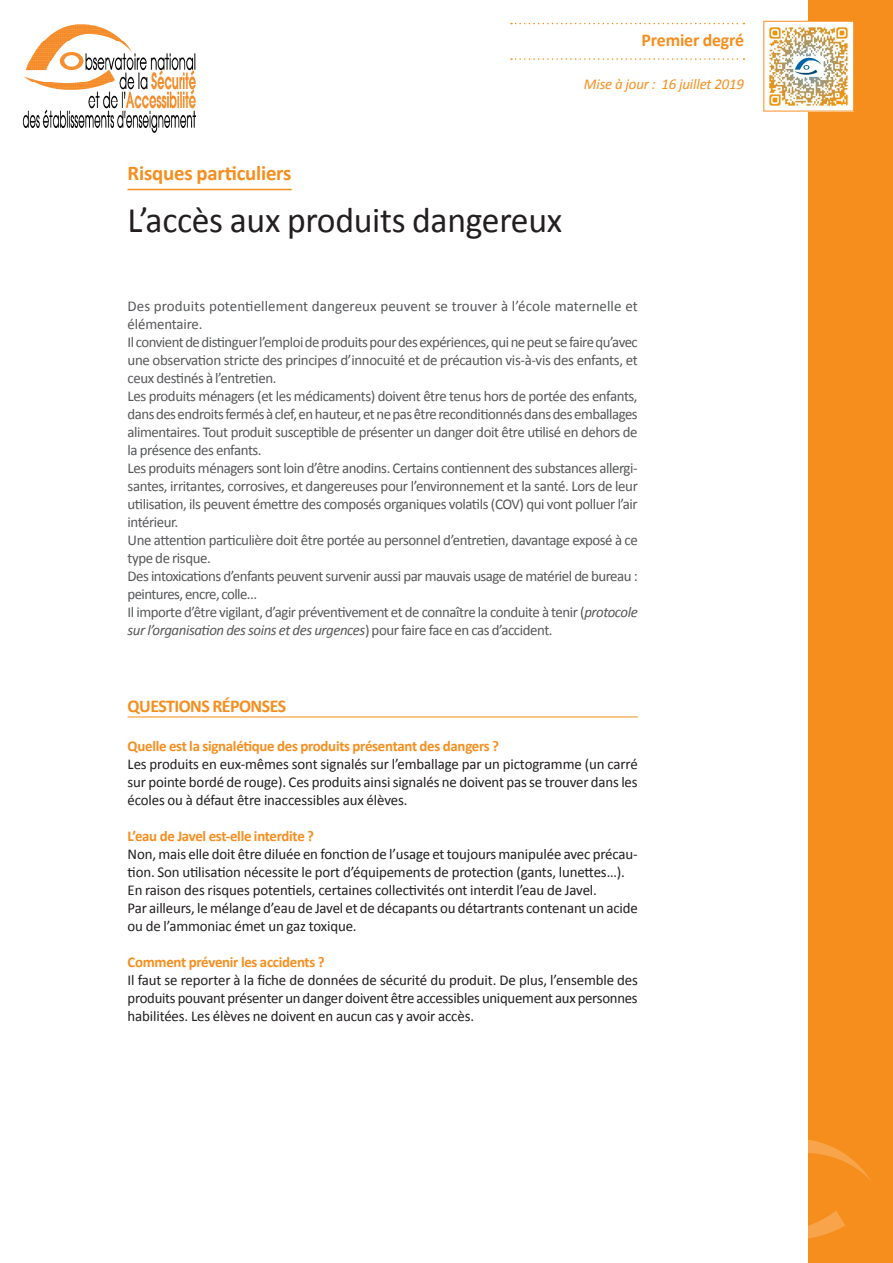
<style>
.page{position:relative;width:893px;height:1263px;background:#fff}
.page>*{position:absolute;margin:0;border:0;box-sizing:border-box;transform-origin:0 0}
.t1{font:36px "Calibri";letter-spacing:-.01em;color:#231f20}
.t2{font:700 21px "Calibri";letter-spacing:-.01em;color:#f68e1e}
.t3{font:700 18px "Calibri";letter-spacing:-.03em;color:#f68e1e}
.t4{font:15px/18px "Calibri";letter-spacing:-.03em;color:#57585a;text-align:justify}
.t5{font:15px/18px "Calibri";letter-spacing:-.01em;color:#231f20;text-align:justify}
.t6{font:700 15px "Calibri";letter-spacing:-.02em;color:#f68e1e}
.t7{font:15px/18px "Calibri";letter-spacing:.005em;color:#57585a}
.t8{font:italic 15px "Calibri";letter-spacing:-.01em;color:#f68e1e}
.s1{font-style:italic}
</style>
<div class="page">
<div style="left:808px;top:0;width:85px;height:1263px;background:#f68e1e"></div>
<svg style="left:808px;top:1139px;width:63px;height:100px"></svg>
<hr style="left:128px;top:716px;width:510px;height:1px;background:#f68e1e">
<svg style="left:511px;top:23px;width:233px;height:1px"></svg>
<svg style="left:511px;top:58px;width:233px;height:2px"></svg>
<img style="left:22px;top:24px;width:173px;height:108px">
<img style="left:769px;top:23px;width:83px;height:86px">
<div style="left:764px;top:21px;width:90px;height:90px;border:1px solid #f68e1e"></div>
<hr style="left:128px;top:189px;width:164px;height:1px;background:#f68e1e">
<p class="t3" style="left:642px;top:28px;width:104px">Premier degré</p>
<p class="t8" style="left:584px;top:74px;width:162px">Mise à jour : 16 juillet 2019</p>
<p class="t2" style="left:128px;top:160px;width:165px">Risques particuliers</p>
<p class="t1" style="left:128px;top:197px;width:436px">L’accès aux produits dangereux</p>
<p class="t7" style="left:128px;top:297px;width:512px">Des produits potentiellement dangereux peuvent se trouver à l’école maternelle et élémentaire.</p>
<p class="t4" style="left:128px;top:333px;width:512px">Il convient de distinguer l’emploi de produits pour des expériences, qui ne peut se faire qu’avec une observation stricte des principes d’innocuité et de précaution vis-à-vis des enfants, et ceux destinés à l’entretien.</p>
<p class="t4" style="left:128px;top:387px;width:512px">Les produits ménagers (et les médicaments) doivent être tenus hors de portée des enfants, dans des endroits fermés à clef, en hauteur, et ne pas être reconditionnés dans des emballages alimentaires. Tout produit susceptible de présenter un danger doit être utilisé en dehors de la présence des enfants.</p>
<p class="t4" style="left:128px;top:459px;width:512px">Les produits ménagers sont loin d’être anodins. Certains contiennent des substances allergi&shy;santes, irritantes, corrosives, et dangereuses pour l’environnement et la santé. Lors de leur utilisation, ils peuvent émettre des composés organiques volatils (COV) qui vont polluer l’air intérieur.</p>
<p class="t4" style="left:128px;top:531px;width:512px">Une attention particulière doit être portée au personnel d’entretien, davantage exposé à ce type de risque.</p>
<p class="t4" style="left:128px;top:567px;width:512px">Des intoxications d’enfants peuvent survenir aussi par mauvais usage de matériel de bureau : peintures, encre, colle...</p>
<p class="t4" style="left:128px;top:603px;width:512px">Il importe d’être vigilant, d’agir préventivement et de connaître la conduite à tenir (<span class="s1">protocole sur l’organisation des soins et des urgences</span>) pour faire face en cas d’accident.</p>
<p class="t3" style="left:128px;top:695px;width:160px">QUESTIONS RÉPONSES</p>
<p class="t6" style="left:128px;top:737px;width:373px">Quelle est la signalétique des produits présentant des dangers ?</p>
<p class="t5" style="left:128px;top:755px;width:512px">Les produits en eux-mêmes sont signalés sur l’emballage par un pictogramme (un carré sur pointe bordé de rouge). Ces produits ainsi signalés ne doivent pas se trouver dans les écoles ou à défaut être inaccessibles aux élèves.</p>
<p class="t6" style="left:128px;top:827px;width:188px">L’eau de Javel est-elle interdite ?</p>
<p class="t5" style="left:128px;top:845px;width:512px">Non, mais elle doit être diluée en fonction de l’usage et toujours manipulée avec précau&shy;tion. Son utilisation nécessite le port d’équipements de protection (gants, lunettes…).</p>
<p class="t5" style="left:128px;top:881px;width:471px">En raison des risques potentiels, certaines collectivités ont interdit l’eau de Javel.</p>
<p class="t5" style="left:128px;top:899px;width:512px">Par ailleurs, le mélange d’eau de Javel et de décapants ou détartrants contenant un acide ou de l’ammoniac émet un gaz toxique.</p>
<p class="t6" style="left:128px;top:953px;width:199px">Comment prévenir les accidents ?</p>
<p class="t5" style="left:128px;top:971px;width:512px">Il faut se reporter à la fiche de données de sécurité du produit. De plus, l’ensemble des produits pouvant présenter un danger doivent être accessibles uniquement aux personnes habilitées. Les élèves ne doivent en aucun cas y avoir accès.</p>
</div>
